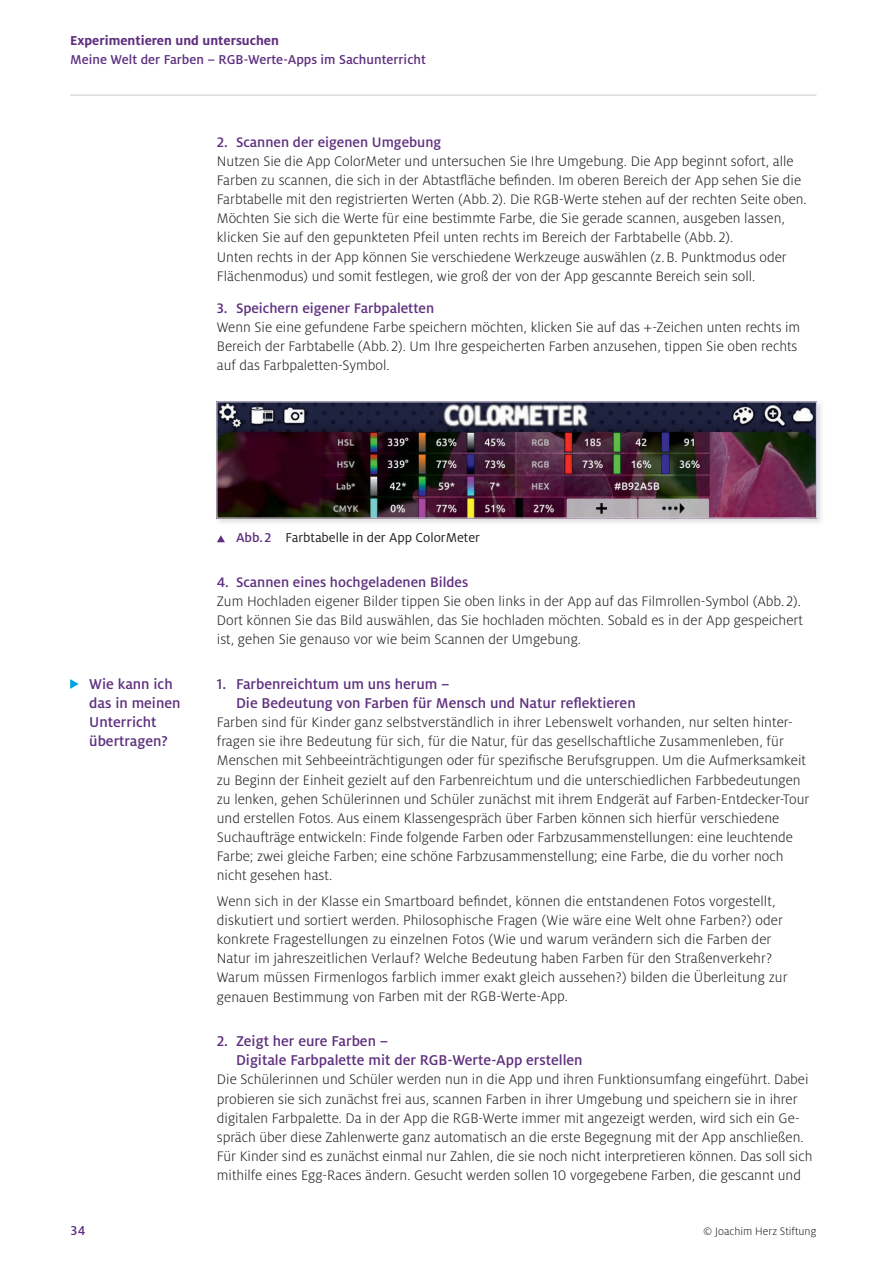
<style>
.page{position:relative;width:893px;height:1263px;background:#fff}
.page>*{position:absolute;margin:0;border:0;box-sizing:border-box;transform-origin:0 0}
.t1{font:500 15.75px/19.2px "Milo OT";color:#5e2f7e}
.t2{font:300 15.3px/19.2px "Milo OT";color:#231f20}
.t3{font:500 15.3px "Milo OT";color:#5e2f7e}
.t4{font:500 14.25px "Milo OT";color:#5e2f7e}
.t5{font:14.25px "Milo OT";color:#231f20}
.t6{font:700 14.25px "Milo OT";color:#5e2f7e}
.t7{font:300 12px "Milo OT";color:#231f20}
.s1{font-weight:500;color:#5e2f7e}
</style>
<div class="page">
<hr style="left:70px;top:94px;width:746px;height:2px;background:#d1d3d4">
<svg style="left:70px;top:679px;width:9px;height:10px"></svg>
<svg style="left:217px;top:535px;width:8px;height:7px"></svg>
<svg style="left:218px;top:402px;width:604px;height:121px;fill:#e8e9e8"></svg>
<img style="left:218px;top:403px;width:597px;height:114px">
<div style="left:216px;top:401px;width:601px;height:118px;border:1px solid #d2c7da"></div>
<p class="t6" style="left:70px;top:32px;width:210px">Experimentieren und untersuchen</p>
<p class="t4" style="left:70px;top:51px;width:357px">Meine Welt der Farben – RGB-Werte-Apps im Sachunterricht</p>
<p class="t3" style="left:217px;top:133px;width:226px">2. Scannen der eigenen Umgebung</p>
<p class="t2" style="left:217px;top:152px;width:591px">Nutzen Sie die App ColorMeter und untersuchen Sie Ihre Umgebung. Die App beginnt sofort, alle Farben zu scannen, die sich in der Abtastfläche befinden. Im oberen Bereich der App sehen Sie die Farbtabelle mit den registrierten Werten (Abb. 2). Die RGB-Werte stehen auf der rechten Seite oben.<br>Möchten Sie sich die Werte für eine bestimmte Farbe, die Sie gerade scannen, ausgeben lassen, klicken Sie auf den gepunkteten Pfeil unten rechts im Bereich der Farbtabelle (Abb. 2).<br>Unten rechts in der App können Sie verschiedene Werkzeuge auswählen (z.B. Punktmodus oder Flächenmodus) und somit festlegen, wie groß der von der App gescannte Bereich sein soll.</p>
<p class="t3" style="left:217px;top:299px;width:219px">3. Speichern eigener Farbpaletten</p>
<p class="t2" style="left:217px;top:317px;width:585px">Wenn Sie eine gefundene Farbe speichern möchten, klicken Sie auf das +-Zeichen unten rechts im<br>Bereich der Farbtabelle (Abb. 2). Um Ihre gespeicherten Farben anzusehen, tippen Sie oben rechts auf das Farbpaletten-Symbol.</p>
<p class="t1" style="left:89px;top:674px;width:93px">Wie kann ich das in meinen<br>Unterricht übertragen?</p>
<p class="t5" style="left:236px;top:530px;width:245px"><span class="s1">Abb. 2</span> Farbtabelle in der App ColorMeter</p>
<p class="t3" style="left:217px;top:574px;width:253px">4. Scannen eines hochgeladenen Bildes</p>
<p class="t2" style="left:217px;top:592px;width:587px">Zum Hochladen eigener Bilder tippen Sie oben links in der App auf das Filmrollen-Symbol (Abb. 2).<br>Dort können Sie das Bild auswählen, das Sie hochladen möchten. Sobald es in der App gespeichert ist, gehen Sie genauso vor wie beim Scannen der Umgebung.</p>
<p class="t1" style="left:236px;top:674px;width:401px;text-indent:-19px">1. Farbenreichtum um uns herum –<br>Die Bedeutung von Farben für Mensch und Natur reflektieren</p>
<p class="t2" style="left:217px;top:713px;width:594px">Farben sind für Kinder ganz selbstverständlich in ihrer Lebenswelt vorhanden, nur selten hinter&shy;fragen sie ihre Bedeutung für sich, für die Natur, für das gesellschaftliche Zusammenleben, für Menschen mit Sehbeeinträchtigungen oder für spezifische Berufsgruppen. Um die Aufmerksamkeit zu Beginn der Einheit gezielt auf den Farbenreichtum und die unterschiedlichen Farbbedeutungen zu lenken, gehen Schülerinnen und Schüler zunächst mit ihrem Endgerät auf Farben-Entdecker-Tour und erstellen Fotos. Aus einem Klassengespräch über Farben können sich hierfür verschiedene Suchaufträge entwickeln: Finde folgende Farben oder Farbzusammenstellungen: eine leuchtende Farbe; zwei gleiche Farben; eine schöne Farbzusammenstellung; eine Farbe, die du vorher noch nicht gesehen hast.</p>
<p class="t2" style="left:217px;top:891px;width:572px">Wenn sich in der Klasse ein Smartboard befindet, können die entstandenen Fotos vorgestellt, diskutiert und sortiert werden. Philosophische Fragen (Wie wäre eine Welt ohne Farben?) oder konkrete Fragestellungen zu einzelnen Fotos (Wie und warum verändern sich die Farben der Natur im jahreszeitlichen Verlauf? Welche Bedeutung haben Farben für den Straßenverkehr?<br>Warum müssen Firmenlogos farblich immer exakt gleich aussehen?) bilden die Überleitung zur genauen Bestimmung von Farben mit der RGB-Werte-App.</p>
<p class="t1" style="left:236px;top:1032px;width:348px;text-indent:-19px">2. Zeigt her eure Farben –<br>Digitale Farbpalette mit der RGB-Werte-App erstellen</p>
<p class="t2" style="left:217px;top:1070px;width:597px">Die Schülerinnen und Schüler werden nun in die App und ihren Funktionsumfang eingeführt. Dabei probieren sie sich zunächst frei aus, scannen Farben in ihrer Umgebung und speichern sie in ihrer digitalen Farbpalette. Da in der App die RGB-Werte immer mit angezeigt werden, wird sich ein Ge&shy;spräch über diese Zahlenwerte ganz automatisch an die erste Begegnung mit der App anschließen.<br>Für Kinder sind es zunächst einmal nur Zahlen, die sie noch nicht interpretieren können. Das soll sich mithilfe eines Egg-Races ändern. Gesucht werden sollen 10 vorgegebene Farben, die gescannt und</p>
<p class="t4" style="left:70px;top:1223px;width:17px">34</p>
<p class="t7" style="left:703px;top:1225px;width:115px">© Joachim Herz Stiftung</p>
</div>
